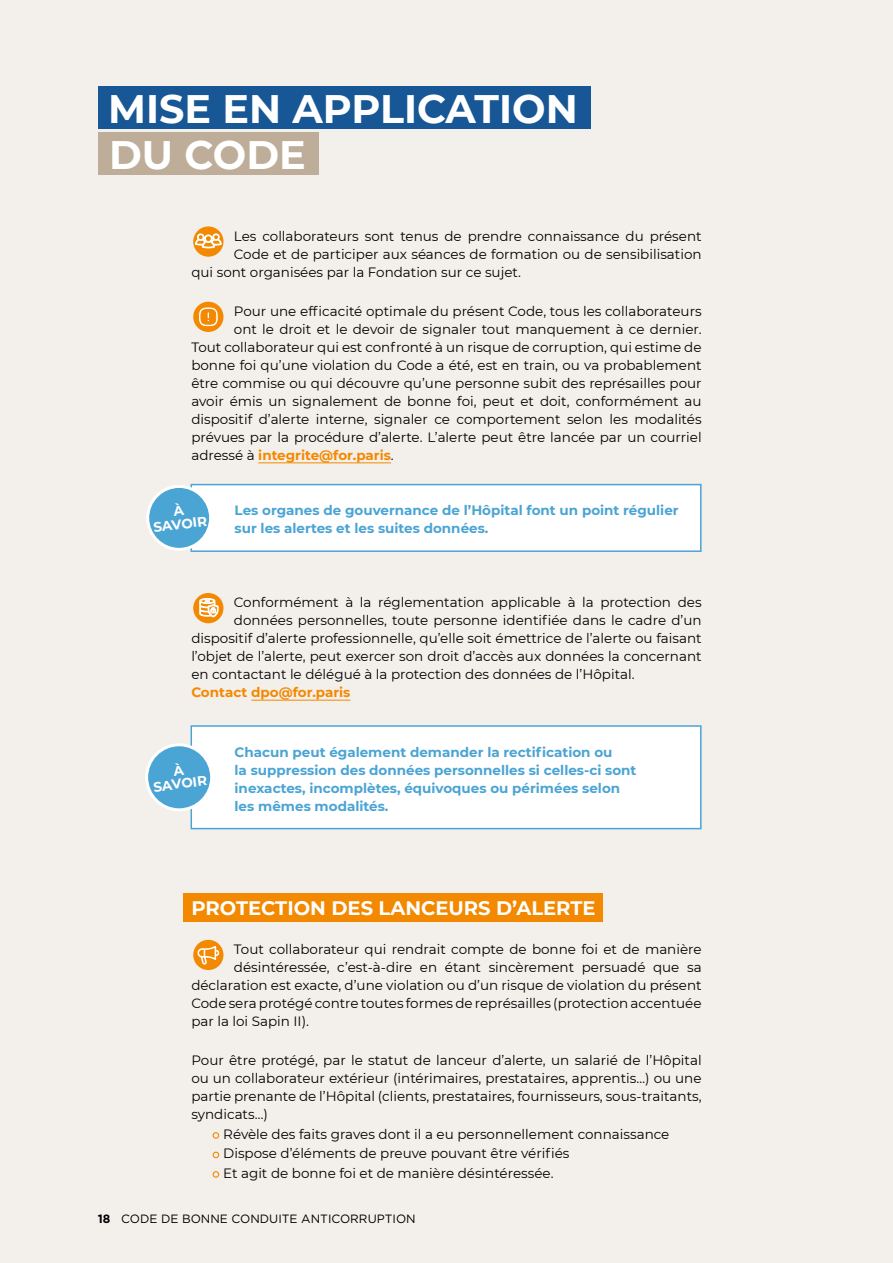
<style>
.page{position:relative;width:893px;height:1263px;background:#f3efeb}
.page>*{position:absolute;margin:0;border:0;box-sizing:border-box;transform-origin:0 0}
.t1{font:700 39.75px/45.3px "Montserrat";color:#fff}
.t2{font:700 19.5px "Montserrat";color:#fff}
.t3{font:13.5px/18px "Montserrat";color:#000;text-align:justify}
.t4{font:700 13.5px/18px "Montserrat";color:#4aa4d4}
.t5{font:700 13.5px "Montserrat";color:#f38901}
.t6{font:700 13.5px/13.5px "Montserrat";color:#fff;text-align:center}
.t7{font:12px "Gotham";color:#000}
.s1{font-weight:400;color:#000}
.s2{font-weight:700}
</style>
<div class="page">
<div style="left:98px;top:86px;width:493px;height:42px;background:#185795"></div>
<div style="left:98px;top:133px;width:220px;height:42px;background:#bdad99"></div>
<div style="left:191px;top:485px;width:510px;height:66px;background:#fff"></div>
<div style="left:191px;top:484px;width:511px;height:68px;border:2px solid #4aa4d4"></div>
<div style="left:191px;top:726px;width:510px;height:103px;background:#fff"></div>
<div style="left:191px;top:725px;width:511px;height:104px;border:2px solid #4aa4d4"></div>
<div style="left:148px;top:486px;width:63px;height:63px;background:#4aa4d4;border-radius:50%"></div>
<div style="left:146px;top:485px;width:66px;height:66px;border:3px solid #fff;border-radius:50%"></div>
<div style="left:147px;top:745px;width:65px;height:65px;background:#4aa4d4;border-radius:50%"></div>
<div style="left:145px;top:743px;width:68px;height:68px;border:3px solid #fff;border-radius:50%"></div>
<div style="left:183px;top:893px;width:420px;height:28px;background:#f38901"></div>
<hr style="left:258px;top:462px;width:133px;height:1px;background:#f38901">
<hr style="left:251px;top:700px;width:99px;height:1px;background:#f38901">
<svg style="left:192px;top:225px;width:32px;height:33px"></svg>
<svg style="left:195px;top:233px;width:27px;height:20px"></svg>
<div style="left:191px;top:225px;width:34px;height:34px;border:2px solid #f3efeb;border-radius:50%"></div>
<svg style="left:192px;top:301px;width:32px;height:32px"></svg>
<svg style="left:198px;top:306px;width:21px;height:21px"></svg>
<div style="left:191px;top:300px;width:34px;height:34px;border:2px solid #f3efeb;border-radius:50%"></div>
<svg style="left:192px;top:592px;width:32px;height:32px"></svg>
<svg style="left:199px;top:598px;width:19px;height:19px"></svg>
<div style="left:191px;top:591px;width:34px;height:34px;border:2px solid #f3efeb;border-radius:50%"></div>
<svg style="left:192px;top:939px;width:32px;height:32px"></svg>
<svg style="left:197px;top:946px;width:22px;height:19px"></svg>
<div style="left:191px;top:938px;width:34px;height:34px;border:2px solid #f3efeb;border-radius:50%"></div>
<div style="left:213px;top:1132px;width:6px;height:7px;border:1px solid #f38901;border-radius:50%"></div>
<div style="left:213px;top:1151px;width:6px;height:7px;border:1px solid #f38901;border-radius:50%"></div>
<div style="left:213px;top:1171px;width:6px;height:7px;border:1px solid #f38901;border-radius:50%"></div>
<h1 class="t1" style="left:108px;top:85px;width:471px">MISE EN APPLICATION<br>DU CODE</h1>
<p class="t3" style="left:234px;top:226px;width:469px">Les collaborateurs sont tenus de prendre connaissance du présent</p>
<p class="t3" style="left:234px;top:244px;width:469px">Code et de participer aux séances de formation ou de sensibilisation</p>
<p class="t3" style="left:191px;top:262px;width:331px">qui sont organisées par la Fondation sur ce sujet.</p>
<p class="t3" style="left:234px;top:302px;width:469px">Pour une efficacité optimale du présent Code, tous les collaborateurs</p>
<p class="t3" style="left:234px;top:320px;width:469px">ont le droit et le devoir de signaler tout manquement à ce dernier.</p>
<p class="t3" style="left:191px;top:338px;width:512px">Tout collaborateur qui est confronté à un risque de corruption, qui estime de</p>
<p class="t3" style="left:191px;top:356px;width:512px">bonne foi qu’une violation du Code a été, est en train, ou va probablement</p>
<p class="t3" style="left:191px;top:374px;width:512px">être commise ou qui découvre qu’une personne subit des représailles pour</p>
<p class="t3" style="left:191px;top:392px;width:512px">avoir émis un signalement de bonne foi, peut et doit, conformément au</p>
<p class="t3" style="left:191px;top:410px;width:512px">dispositif d’alerte interne, signaler ce comportement selon les modalités</p>
<p class="t3" style="left:191px;top:428px;width:512px">prévues par la procédure d’alerte. L’alerte peut être lancée par un courriel</p>
<p class="t5" style="left:191px;top:445px;width:204px"><span class="s1">adressé à</span> integrite@for.paris<span class="s1">.</span></p>
<p class="t6" style="left:151px;top:507px;width:55px;rotate:-7deg">À<br>SAVOIR</p>
<p class="t4" style="left:235px;top:501px;width:446px">Les organes de gouvernance de l’Hôpital font un point régulier sur les alertes et les suites données.</p>
<p class="t3" style="left:234px;top:593px;width:469px">Conformément à la réglementation applicable à la protection des</p>
<p class="t3" style="left:234px;top:611px;width:469px">données personnelles, toute personne identifiée dans le cadre d’un</p>
<p class="t3" style="left:191px;top:629px;width:512px">dispositif d’alerte professionnelle, qu’elle soit émettrice de l’alerte ou faisant</p>
<p class="t3" style="left:191px;top:647px;width:512px">l’objet de l’alerte, peut exercer son droit d’accès aux données la concernant</p>
<p class="t3" style="left:191px;top:665px;width:445px">en contactant le délégué à la protection des données de l’Hôpital.</p>
<p class="t5" style="left:191px;top:683px;width:161px">Contact dpo@for.paris</p>
<p class="t6" style="left:151px;top:766px;width:55px;rotate:-7deg">À<br>SAVOIR</p>
<p class="t4" style="left:235px;top:742px;width:403px">Chacun peut également demander la rectification ou<br>la suppression des données personnelles si celles-ci sont inexactes, incomplètes, équivoques ou périmées selon les mêmes modalités.</p>
<h2 class="t2" style="left:191px;top:894px;width:406px">PROTECTION DES LANCEURS D’ALERTE</h2>
<p class="t3" style="left:234px;top:940px;width:469px">Tout collaborateur qui rendrait compte de bonne foi et de manière</p>
<p class="t3" style="left:234px;top:958px;width:469px">désintéressée, c’est-à-dire en étant sincèrement persuadé que sa</p>
<p class="t3" style="left:191px;top:976px;width:512px">déclaration est exacte, d’une violation ou d’un risque de violation du présent</p>
<p class="t3" style="left:191px;top:994px;width:512px">Code sera protégé contre toutes formes de représailles (protection accentuée</p>
<p class="t3" style="left:191px;top:1012px;width:119px">par la loi Sapin II).</p>
<p class="t3" style="left:191px;top:1051px;width:512px">Pour être protégé, par le statut de lanceur d’alerte, un salarié de l’Hôpital ou un collaborateur extérieur (intérimaires, prestataires, apprentis…) ou une partie prenante de l’Hôpital (clients, prestataires, fournisseurs, sous-traitants, syndicats…)</p>
<p class="t3" style="left:223px;top:1124px;width:448px;line-height:19.5px;text-align:left">Révèle des faits graves dont il a eu personnellement connaissance<br>Dispose d’éléments de preuve pouvant être vérifiés<br>Et agit de bonne foi et de manière désintéressée.</p>
<p class="t7" style="left:98px;top:1211px;width:319px"><span class="s2">18</span> CODE DE BONNE CONDUITE ANTICORRUPTION</p>
</div>
